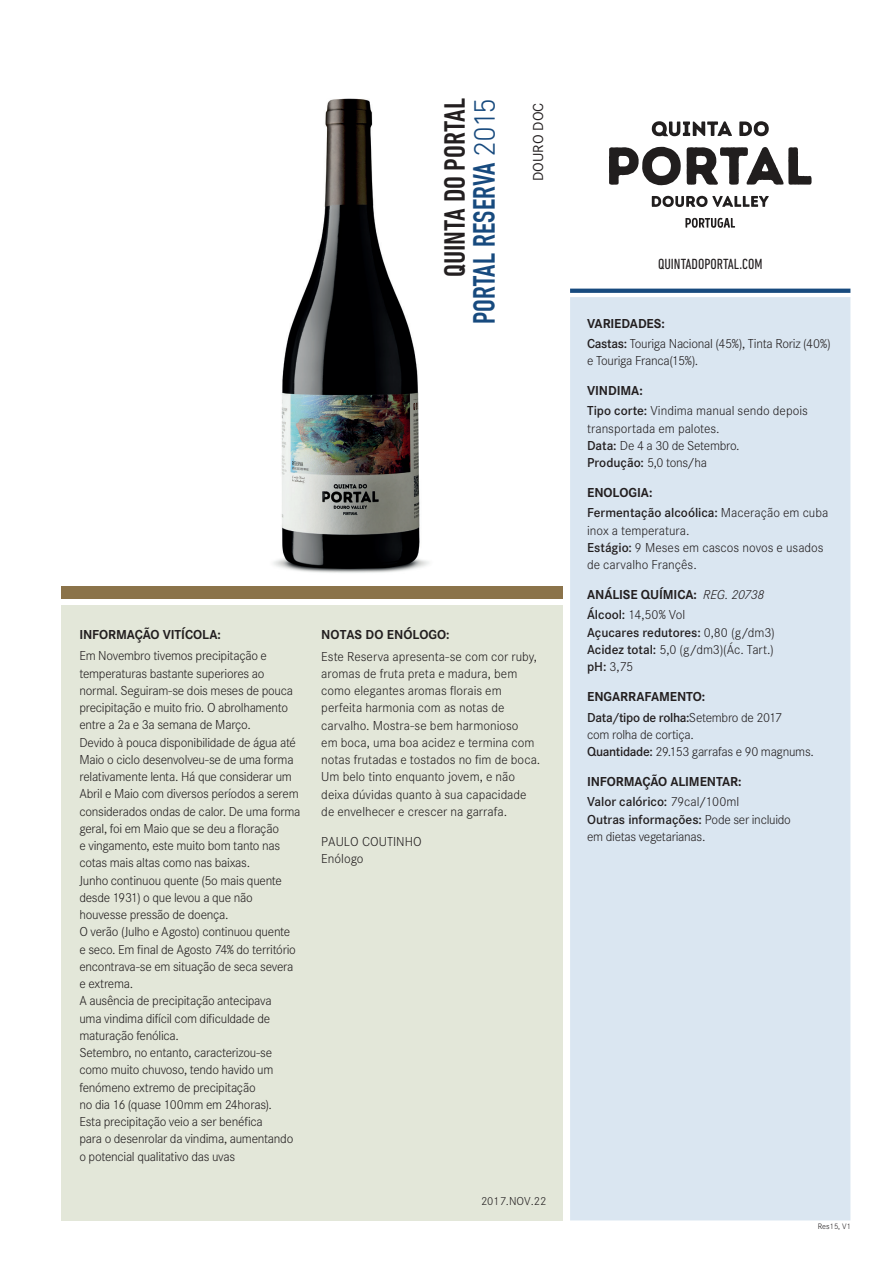
<style>
.page{position:relative;width:893px;height:1263px;background:#fff}
.page>*{position:absolute;margin:0;border:0;box-sizing:border-box;transform-origin:0 0}
.t1{font:700 30px "DIN Condensed";letter-spacing:.005em;color:#174a7e}
.t2{font:500 condensed 30px "DIN Next LT Pro";letter-spacing:-.005em;color:#231f20}
.t3{font:condensed 15px "DIN Next LT Pro";color:#231f20}
.t4{font:15px "Corporate S";color:#231f20}
.t5{font:300 13.5px/17.2px "Corporate S";letter-spacing:-.02em;color:#231f20}
.t6{font:300 13.5px/17.2px "Corporate S";color:#231f20}
.t7{font:700 13.5px/20.2px "Corporate S";letter-spacing:-.005em;color:#231f20}
.t8{font:600 13.5px/20.2px "Corporate S";letter-spacing:-.005em;color:#231f20}
.t9{font:300 12px "Corporate S";color:#231f20}
.t10{font:300 8.25px "Corporate S";color:#231f20}
.s1{font-family:"DIN Next LT Pro";font-weight:300}
.s2{font-weight:700}
.s3{font-weight:600}
.s4{font-weight:300}
.s5{font-weight:300;font-style:italic}
</style>
<div class="page">
<img style="left:273px;top:98px;width:156px;height:475px">
<div style="left:61px;top:605px;width:502px;height:615px;background:#e3e7d9"></div>
<div style="left:570px;top:297px;width:280px;height:923px;background:#dae6f1"></div>
<div style="left:61px;top:586px;width:502px;height:12px;background:#8b734a"></div>
<svg style="left:652px;top:196px;width:117px;height:11px"></svg>
<svg style="left:609px;top:147px;width:72px;height:38px"></svg>
<svg style="left:687px;top:147px;width:125px;height:38px"></svg>
<svg style="left:652px;top:121px;width:80px;height:15px"></svg>
<svg style="left:739px;top:121px;width:30px;height:15px"></svg>
<svg style="left:685px;top:218px;width:50px;height:10px"></svg>
<svg style="left:570px;top:289px;width:280px;height:4px"></svg>
<h1 class="t2" style="left:438px;top:277px;width:181px;rotate:-90deg">QUINTA DO PORTAL</h1>
<h1 class="t1" style="left:467px;top:324px;width:228px;rotate:-90deg">PORTAL RESERVA <span class="s1">2015</span></h1>
<p class="t4" style="left:530px;top:181px;width:80px;rotate:-90deg">DOURO DOC</p>
<p class="t7" style="left:79px;top:625px;width:143px">INFORMAÇÃO VITÍCOLA:</p>
<p class="t5" style="left:79px;top:647px;width:223px">Em Novembro tivemos precipitação e temperaturas bastante superiores ao normal. Seguiram-se dois meses de pouca precipitação e muito frio. O abrolhamento entre a 2a e 3a semana de Março.<br>Devido à pouca disponibilidade de água até Maio o ciclo desenvolveu-se de uma forma relativamente lenta. Há que considerar um Abril e Maio com diversos períodos a serem considerados ondas de calor. De uma forma geral, foi em Maio que se deu a floração<br>e vingamento, este muito bom tanto nas cotas mais altas como nas baixas.<br>Junho continuou quente (5o mais quente desde 1931) o que levou a que não houvesse pressão de doença.<br>O verão (Julho e Agosto) continuou quente<br>e seco. Em final de Agosto 74% do território encontrava-se em situação de seca severa e extrema.<br>A ausência de precipitação antecipava<br>uma vindima difícil com dificuldade de maturação fenólica.<br>Setembro, no entanto, caracterizou-se como muito chuvoso, tendo havido um fenómeno extremo de precipitação<br>no dia 16 (quase 100mm em 24horas).<br>Esta precipitação veio a ser benéfica<br>para o desenrolar da vindima, aumentando o potencial qualitativo das uvas</p>
<p class="t7" style="left:321px;top:625px;width:130px">NOTAS DO ENÓLOGO:</p>
<p class="t6" style="left:321px;top:647px;width:221px">Este Reserva apresenta-se com cor ruby, aromas de fruta preta e madura, bem como elegantes aromas florais em perfeita harmonia com as notas de carvalho. Mostra-se bem harmonioso<br>em boca, uma boa acidez e termina com notas frutadas e tostados no fim de boca.<br>Um belo tinto enquanto jovem, e não deixa dúvidas quanto à sua capacidade de envelhecer e crescer na garrafa.</p>
<p class="t6" style="left:321px;top:833px;width:102px">PAULO COUTINHO<br>Enólogo</p>
<p class="t9" style="left:481px;top:1194px;width:67px">2017.NOV.22</p>
<p class="t3" style="left:658px;top:255px;width:106px">QUINTADOPORTAL.COM</p>
<p class="t5" style="left:587px;top:313px;width:245px;line-height:20.2px"><span class="s2">VARIEDADES:<br></span><span class="s3">Castas:</span> Touriga Nacional (45%), Tinta Roriz (40%)</p>
<p class="t5" style="left:587px;top:352px;width:113px">e Touriga Franca(15%).</p>
<p class="t6" style="left:587px;top:381px;width:222px;line-height:20.2px"><span class="s2">VINDIMA:<br></span><span class="s3">Tipo corte:</span> Vindima manual sendo depois</p>
<p class="t5" style="left:587px;top:420px;width:154px">transportada em palotes.<br><span class="s3">Data:</span> De 4 a 30 de Setembro.<br><span class="s3">Produção:</span> 5,0 tons/ha</p>
<p class="t8" style="left:587px;top:483px;width:243px"><span class="s2">ENOLOGIA:<br></span>Fermentação alcoólica: <span class="s4">Maceração em cuba</span></p>
<p class="t6" style="left:587px;top:522px;width:238px">inox a temperatura.<br><span class="s3">Estágio:</span> 9 Meses em cascos novos e usados de carvalho Françês.</p>
<p class="t7" style="left:587px;top:585px;width:179px">ANÁLISE QUÍMICA: <span class="s5">REG. 20738<br></span><span class="s3">Álcool:</span> <span class="s4">14,50% Vol</span></p>
<p class="t5" style="left:587px;top:624px;width:189px;text-align:justify"><span class="s3">Açucares redutores:</span> 0,80 (g/dm3)<br><span class="s3">Acidez total:</span> 5,0 (g/dm3)(Ác. Tart.) <span class="s3">pH:</span> 3,75</p>
<p class="t8" style="left:587px;top:687px;width:196px"><span class="s2">ENGARRAFAMENTO:<br></span>Data/tipo de rolha:<span class="s4">Setembro de 2017</span></p>
<p class="t5" style="left:587px;top:726px;width:228px">com rolha de cortiça.<br><span class="s3">Quantidade:</span> 29.153 garrafas e 90 magnums.</p>
<p class="t7" style="left:587px;top:772px;width:156px">INFORMAÇÃO ALIMENTAR:<br><span class="s3">Valor calórico:</span> <span class="s4">79cal/100ml</span></p>
<p class="t5" style="left:587px;top:810px;width:205px"><span class="s3">Outras informações:</span> Pode ser incluido em dietas vegetarianas.</p>
<p class="t10" style="left:818px;top:1222px;width:35px">Res15, V1</p>
</div>
